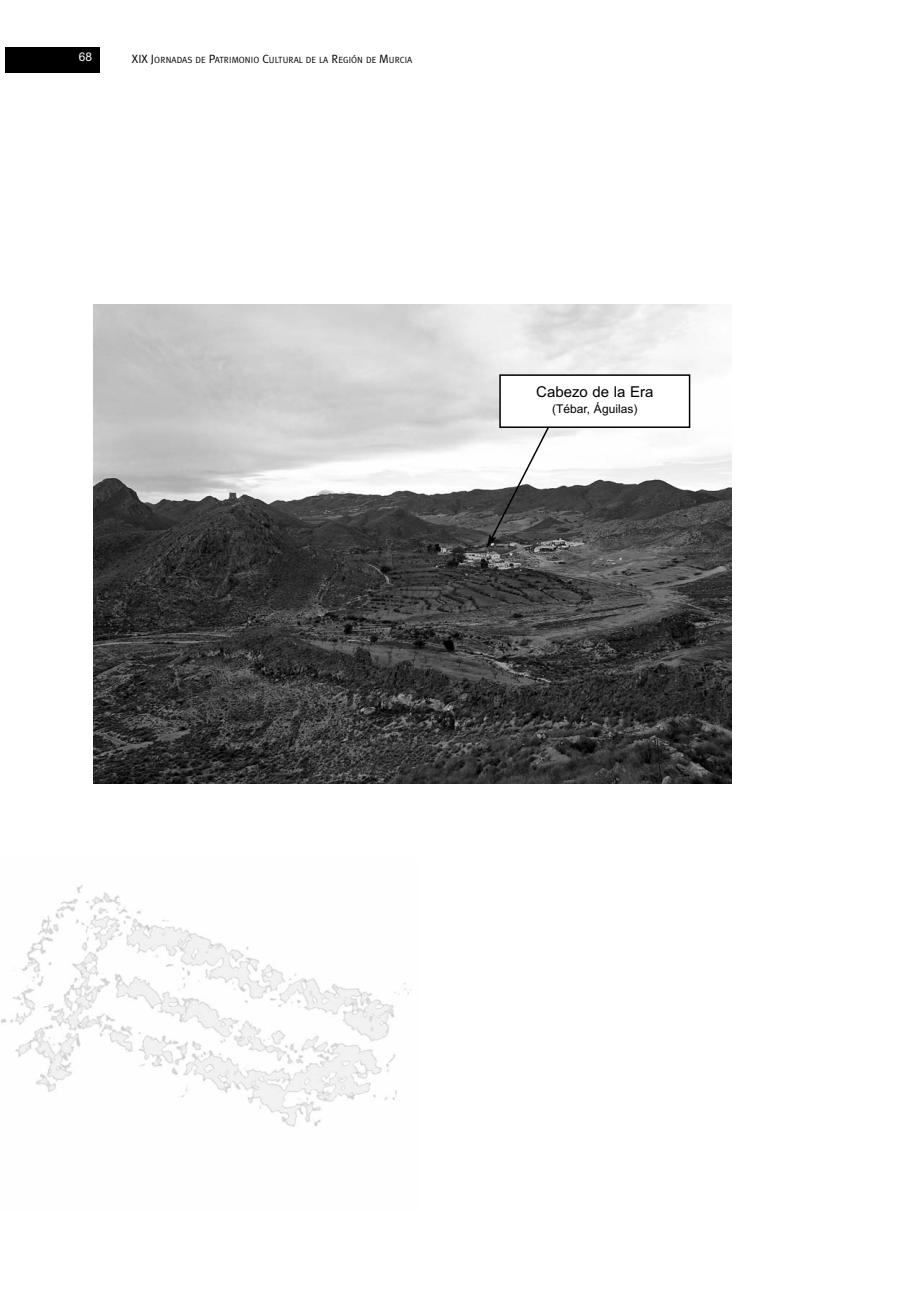
<style>
.page{position:relative;width:919px;height:1289px;background:#fff}
.page>*{position:absolute;margin:0;border:0;box-sizing:border-box;transform-origin:0 0}
.t1{font:15px "Arial";color:#000}
.t2{font:12px "Arial";color:#000}
.t3{font:12px "Arial";color:#fff}
.t4{font:9px "Meta Plus Normal";color:#000}
.s1{font-size:12px}
</style>
<div class="page">
<img style="left:1px;top:885px;width:410px;height:242px">
<div style="left:6px;top:47px;width:94px;height:25px;background:#000"></div>
<img style="left:94px;top:304px;width:637px;height:479px">
<div style="left:501px;top:376px;width:187px;height:50px;background:#fff"></div>
<div style="left:499px;top:374px;width:191px;height:54px;border:2px solid #000"></div>
<svg style="left:486px;top:425px;width:64px;height:123px"></svg>
<h2 class="t3" style="left:79px;top:53px;width:15px">68</h2>
<p class="t4" style="left:132px;top:56px;width:282px"><span class="s1">XIX J</span>ORNADAS DE <span class="s1">P</span>ATRIMONIO <span class="s1">C</span>ULTURAL DE LA <span class="s1">R</span>EGIÓN DE <span class="s1">M</span>URCIA</p>
<h1 class="t1" style="left:536px;top:387px;width:119px">Cabezo de la Era</h1>
<h2 class="t2" style="left:552px;top:404px;width:87px">(Tébar, Águilas)</h2>
</div>
